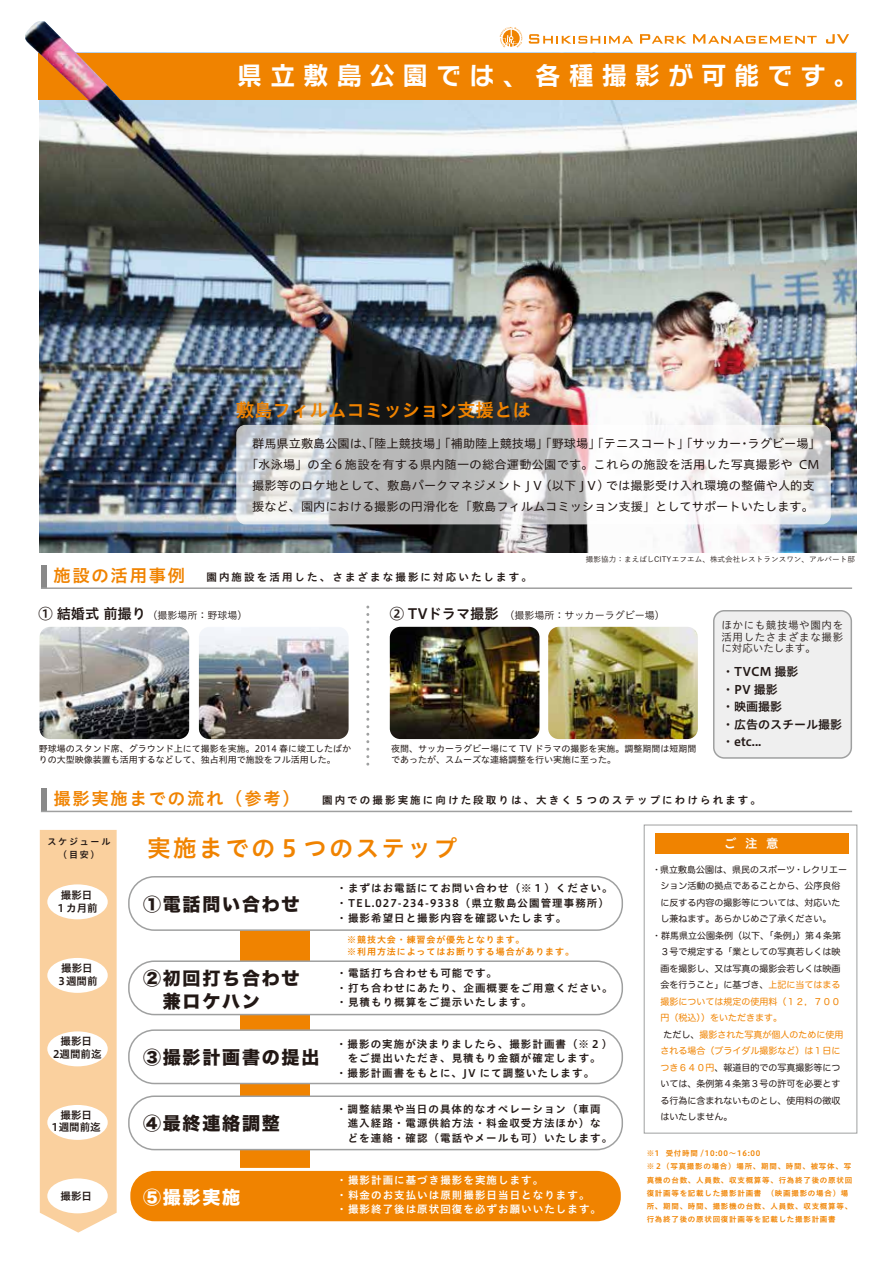
<style>
.page{position:relative;width:893px;height:1263px;background:#fff}
.page>*{position:absolute;margin:0;border:0;box-sizing:border-box;transform-origin:0 0}
.t1{font:25.5px "Rodin NTLG Pro B";letter-spacing:.3em;color:#fff}
.t2{font:23.7px "Hiragino UD Sans Std W6";letter-spacing:.1em;color:#f08300}
.t3{font:18.45px "Hiragino UD Sans Std W6";color:#f08300}
.t4{font:18px/22.5px "Hira Kaku Std N W8";letter-spacing:.1em;color:#221815}
.t5{font:18px "Hira Kaku Std N W8";letter-spacing:.1em;color:#fff}
.t6{font:17.4px "Hiragino UD Sans Std W6";letter-spacing:.1em;color:#f08300}
.t7{font:12.3px "Hiragino UD Sans Std W6";color:#fff}
.t8{font:12px/21px "Hiragino UD Sans Std W4";letter-spacing:.005em;color:#221815;text-align:center}
.t9{font:12px/17.5px "Hiragino UD Sans Std W6";color:#221815}
.t10{font:10.5px/14.7px "Hiragino UD Sans Std W6";letter-spacing:.1em;color:#221815}
.t11{font:10.5px/14.7px "Hiragino UD Sans Std W6";letter-spacing:.1em;color:#fff}
.t12{font:10.5px "Hiragino UD Sans Std W6";letter-spacing:.2em;color:#221815}
.t13{font:10.5px/11.6px "Hiragino UD Sans Std W3";letter-spacing:.06em;color:#221815;text-align:justify}
.t14{font:10.5px/12.8px "Hiragino UD Sans Std W6";color:#221815;text-align:center}
.t15{font:10.05px "Hiragino UD Sans Std W3";color:#221815}
.t16{font:9px/16.5px "Hira Maru Pro W4";color:#221815}
.t17{font:9px/11.6px "Hiragino UD Sans Std W4";color:#221815}
.t18{font:9px/11.9px "Hiragino UD Sans Std W6";letter-spacing:.1em;color:#f08300}
.t19{font:9px/16.5px "Hira Maru Pro N W4";color:#f08300}
.t20{font:9px/12.8px "Hiragino UD Sans Std W6";letter-spacing:.2em;color:#221815;text-align:center}
.t21{font:7.5px/13.2px "Hiragino UD Sans Std W6";letter-spacing:.1em;color:#f08300}
.t22{font:500 7.5px "Yu Go";color:#221815}
.s1{font-family:"Hiragino UD Sans Std W6";font-size:14.25px}
.s2{font-family:"Hira Maru Pro N W4";color:#f08300}
.s3{color:#f08300}
</style>
<div class="page">
<div style="left:241px;top:909px;width:69px;height:271px;background:#f08300"></div>
<img style="left:39px;top:99px;width:817px;height:453px">
<div style="left:39px;top:53px;width:817px;height:46px;background:#f08300"></div>
<svg style="left:500px;top:27px;width:22px;height:21px"></svg>
<svg style="left:529px;top:34px;width:104px;height:10px"></svg>
<svg style="left:640px;top:34px;width:46px;height:10px"></svg>
<svg style="left:693px;top:34px;width:124px;height:10px"></svg>
<svg style="left:826px;top:34px;width:23px;height:10px"></svg>
<div style="left:41px;top:565px;width:6px;height:23px;background:#898989"></div>
<hr style="left:41px;top:587px;width:811px;height:2px;background:#9fa0a0">
<svg style="left:366px;top:614px;width:3px;height:151px"></svg>
<div style="left:41px;top:788px;width:6px;height:23px;background:#898989"></div>
<hr style="left:41px;top:811px;width:811px;height:1px;background:#9fa0a0">
<div style="left:714px;top:611px;width:137px;height:147px;background:#efefef;border-radius:10px"></div>
<div style="left:713px;top:610px;width:139px;height:149px;border:2px solid #9fa0a0;border-radius:10px"></div>
<img style="left:39px;top:627px;width:150px;height:112px">
<img style="left:199px;top:627px;width:150px;height:112px">
<img style="left:390px;top:627px;width:149px;height:112px">
<img style="left:548px;top:627px;width:150px;height:112px">
<svg style="left:236px;top:425px;width:595px;height:99px"></svg>
<div style="left:40px;top:830px;width:77px;height:402px;background:#fad09e"></div>
<div style="left:129px;top:877px;width:493px;height:53px;background:#fff;border-radius:26px"></div>
<div style="left:128px;top:876px;width:495px;height:55px;border:2px solid #9fa0a0;border-radius:26px"></div>
<div style="left:129px;top:1169px;width:493px;height:54px;background:#f08300;border-radius:26px"></div>
<div style="left:127px;top:1168px;width:497px;height:56px;border:3px solid #fff;border-radius:26px"></div>
<div style="left:47px;top:884px;width:61px;height:35px;background:#fff;border-radius:50%"></div>
<div style="left:47px;top:958px;width:61px;height:35px;background:#fff;border-radius:50%"></div>
<div style="left:47px;top:1031px;width:61px;height:35px;background:#fff;border-radius:50%"></div>
<div style="left:47px;top:1105px;width:61px;height:35px;background:#fff;border-radius:50%"></div>
<div style="left:47px;top:1178px;width:61px;height:35px;background:#fff;border-radius:50%"></div>
<div style="left:129px;top:961px;width:493px;height:53px;background:#fff;border-radius:26px"></div>
<div style="left:128px;top:960px;width:495px;height:55px;border:2px solid #9fa0a0;border-radius:26px"></div>
<div style="left:129px;top:1030px;width:493px;height:53px;background:#fff;border-radius:26px"></div>
<div style="left:128px;top:1029px;width:495px;height:55px;border:2px solid #9fa0a0;border-radius:26px"></div>
<div style="left:129px;top:1096px;width:493px;height:53px;background:#fff;border-radius:26px"></div>
<div style="left:128px;top:1095px;width:495px;height:55px;border:2px solid #9fa0a0;border-radius:26px"></div>
<div style="left:644px;top:825px;width:213px;height:308px;background:#fff;border:1px solid #9fa0a0"></div>
<div style="left:655px;top:833px;width:194px;height:20px;background:#f08300"></div>
<img style="left:25px;top:21px;width:141px;height:140px">
<h1 class="t1" style="left:237px;top:58px;width:624px">県立敷島公園では、各種撮影が可能です。</h1>
<h3 class="t3" style="left:236px;top:396px;width:297px">敷島フィルムコミッション支援とは</h3>
<p class="t8" style="left:246px;top:433px;width:576px">群馬県立敷島公園は、「陸上競技場」「補助陸上競技場」「野球場」「テニスコート」「サッカー・ラグビー場」「水泳場」の全６施設を有する県内随一の総合運動公園です。これらの施設を活用した写真撮影や CM撮影等のロケ地として、敷島パークマネジメント J V（以下 J V）では撮影受け入れ環境の整備や人的支援など、園内における撮影の円滑化を「敷島フィルムコミッション支援」としてサポートいたします。</p>
<p class="t22" style="left:586px;top:552px;width:271px">撮影協力：まえばしCITYエフエム、株式会社レストランスワン、アルバート邸</p>
<h3 class="t6" style="left:53px;top:562px;width:133px">施設の活用事例</h3>
<p class="t15" style="left:39px;top:608px;width:210px"><span class="s1">① 結婚式 前撮り</span>（撮影場所：野球場）</p>
<p class="t15" style="left:390px;top:608px;width:276px"><span class="s1">② TVドラマ撮影</span>（撮影場所：サッカーラグビー場）</p>
<p class="t12" style="left:206px;top:569px;width:327px">園内施設を活用した、さまざまな撮影に対応いたします。</p>
<p class="t17" style="left:39px;top:742px;width:314px">野球場のスタンド席、グラウンド上にて撮影を実施。2014 春に竣工したばかりの大型映像装置も活用するなどして、独占利用で施設をフル活用した。</p>
<p class="t17" style="left:391px;top:742px;width:307px">夜間、サッカーラグビー場にて TV ドラマの撮影を実施。調整期間は短期間であったが、スムーズな連絡調整を行い実施に至った。</p>
<p class="t13" style="left:721px;top:619px;width:123px">ほかにも競技場や園内を活用したさまざまな撮影に対応いたします。</p>
<p class="t9" style="left:722px;top:662px;width:122px">・TVCM 撮影<br>・PV 撮影<br>・映画撮影<br>・広告のスチール撮影・etc...</p>
<h3 class="t6" style="left:53px;top:785px;width:248px">撮影実施までの流れ（参考）</h3>
<p class="t12" style="left:322px;top:792px;width:440px">園内での撮影実施に向けた段取りは、大きく５つのステップにわけられます。</p>
<p class="t20" style="left:47px;top:835px;width:64px">スケジュール（目安）</p>
<p class="t10" style="left:56px;top:888px;width:43px;line-height:12.8px;text-align:center">撮影日<br>１カ月前</p>
<h2 class="t2" style="left:147px;top:830px;width:312px">実施までの５つのステップ</h2>
<p class="t10" style="left:336px;top:881px;width:278px">・まずはお電話にてお問い合わせ（※１）ください。・TEL.027-234-9338（県立敷島公園管理事務所）・撮影希望日と撮影内容を確認いたします。</p>
<h3 class="t4" style="left:143px;top:893px;width:158px">①電話問い合わせ</h3>
<p class="t18" style="left:347px;top:934px;width:228px">※競技大会・練習会が優先となります。<br>※利用方法によってはお断りする場合があります。</p>
<p class="t10" style="left:57px;top:961px;width:42px;line-height:12.8px;text-align:center">撮影日<br>３週間前</p>
<h3 class="t4" style="left:143px;top:967px;width:158px">②初回打ち合わせ　兼ロケハン</h3>
<p class="t10" style="left:336px;top:965px;width:278px">・電話打ち合わせも可能です。<br>・打ち合わせにあたり、企画概要をご用意ください。・見積もり概算をご提示いたします。</p>
<p class="t14" style="left:51px;top:1034px;width:52px">撮影日<br>２週間前迄</p>
<h3 class="t4" style="left:143px;top:1047px;width:178px">③撮影計画書の提出</h3>
<p class="t10" style="left:336px;top:1036px;width:278px">・撮影の実施が決まりましたら、撮影計画書（※２）</p>
<p class="t10" style="left:348px;top:1050px;width:255px">をご提出いただき、見積もり金額が確定します。</p>
<p class="t10" style="left:336px;top:1065px;width:260px">・撮影計画書をもとに、JV にて調整いたします。</p>
<p class="t14" style="left:52px;top:1108px;width:50px">撮影日<br>1週間前迄</p>
<h3 class="t4" style="left:143px;top:1113px;width:138px">④最終連絡調整</h3>
<p class="t10" style="left:348px;top:1101px;width:266px;text-indent:-12px">・調整結果や当日の具体的なオペレーション（車両進入経路・電源供給方法・料金収受方法ほか）などを連絡・確認（電話やメールも可）いたします。</p>
<p class="t10" style="left:61px;top:1188px;width:33px">撮影日</p>
<h3 class="t5" style="left:143px;top:1187px;width:99px">⑤撮影実施</h3>
<p class="t11" style="left:336px;top:1172px;width:266px">・撮影計画に基づき撮影を実施します。<br>・料金のお支払いは原則撮影日当日となります。・撮影終了後は原状回復を必ずお願いいたします。</p>
<p class="t7" style="left:724px;top:834px;width:56px">ご注意</p>
<p class="t16" style="left:652px;top:860px;width:196px">・県立敷島公園は、県民のスポーツ・レクリエー</p>
<p class="t16" style="left:660px;top:877px;width:182px">ション活動の拠点であることから、公序良俗</p>
<p class="t16" style="left:660px;top:893px;width:182px">に反する内容の撮影等については、対応いた</p>
<p class="t16" style="left:660px;top:910px;width:173px">し兼ねます。あらかじめご了承ください。</p>
<p class="t16" style="left:652px;top:926px;width:190px">・群馬県立公園条例（以下、「条例」）第４条第</p>
<p class="t16" style="left:660px;top:943px;width:182px">３号で規定する「業としての写真若しくは映</p>
<p class="t16" style="left:660px;top:959px;width:182px">画を撮影し、又は写真の撮影会若しくは映画</p>
<p class="t16" style="left:660px;top:976px;width:181px">会を行うこと」に基づき、<span class="s2">上記に当てはまる</span></p>
<p class="t19" style="left:660px;top:992px;width:182px">撮影については規定の使用料（１２，７００円（税込））をいただきます。</p>
<p class="t16" style="left:660px;top:1025px;width:184px;text-indent:-6px">　ただし、<span class="s3">撮影された写真が個人のために使用される場合（ブライダル撮影など）は１日につき６４０円</span>、報道目的での写真撮影等については、条例第４条第３号の許可を必要とする行為に含まれないものとし、使用料の徴収はいたしません。</p>
<p class="t21" style="left:647px;top:1146px;width:207px">※1 受付時間 /10:00～16:00<br>※２ （写真撮影の場合）場所、期間、時間、被写体、写真機の台数、人員数、収支概算等、行為終了後の原状回復計画等を記載した撮影計画書　（映画撮影の場合）場所、期間、時間、撮影機の台数、人員数、収支概算等、行為終了後の原状回復計画等を記載した撮影計画書</p>
</div>
